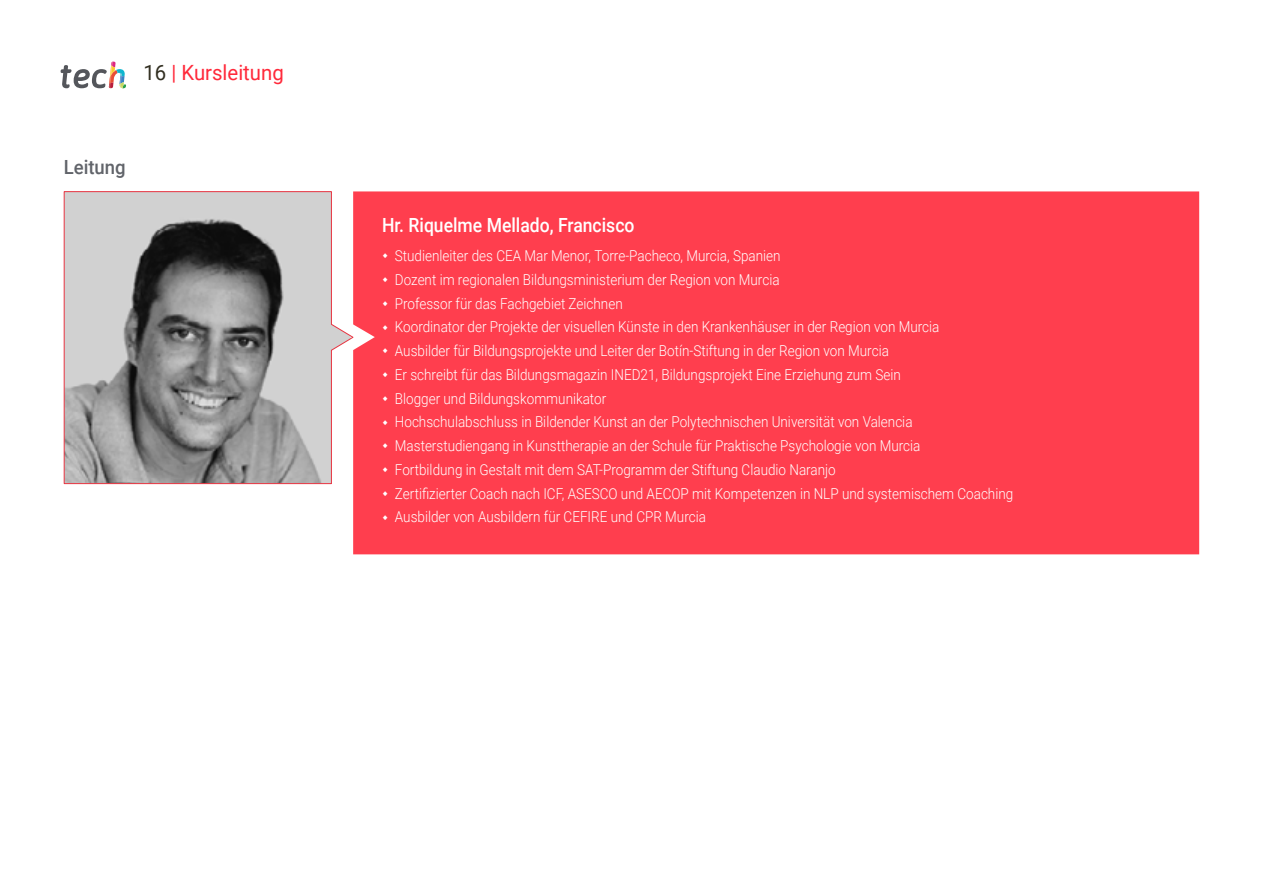
<style>
.page{position:relative;width:1263px;height:893px;background:#fff}
.page>*{position:absolute;margin:0;border:0;box-sizing:border-box;transform-origin:0 0}
.t1{font:21px "Roboto";color:#ff293a}
.t2{font:500 19.5px "Roboto";color:#fff;scale:.9 1}
.t3{font:500 19.5px "Roboto";color:#61646a;scale:.95 1}
.t4{font:300 15px/23.7px "Roboto";color:#fff;scale:.9 1}
.s1{color:#312e20}
</style>
<div class="page">
<svg style="left:61px;top:62px;width:65px;height:27px"></svg>
<div style="left:353px;top:191px;width:846px;height:363px;background:#ff3e4e"></div>
<svg style="left:64px;top:191px;width:290px;height:293px;background:#a5a2a3"></svg>
<svg style="left:383px;top:253px;width:4px;height:5px"></svg>
<svg style="left:383px;top:277px;width:4px;height:5px"></svg>
<svg style="left:383px;top:301px;width:4px;height:5px"></svg>
<svg style="left:383px;top:325px;width:4px;height:5px"></svg>
<svg style="left:383px;top:348px;width:4px;height:5px"></svg>
<svg style="left:383px;top:372px;width:4px;height:5px"></svg>
<svg style="left:383px;top:396px;width:4px;height:5px"></svg>
<svg style="left:383px;top:420px;width:4px;height:5px"></svg>
<svg style="left:383px;top:443px;width:4px;height:5px"></svg>
<svg style="left:383px;top:467px;width:4px;height:5px"></svg>
<svg style="left:383px;top:491px;width:4px;height:5px"></svg>
<svg style="left:383px;top:515px;width:4px;height:5px"></svg>
<h1 class="t1" style="left:144px;top:57px;width:142px"><span class="s1">16</span> | Kursleitung</h1>
<h2 class="t3" style="left:64px;top:154px;width:67px">Leitung</h2>
<h2 class="t2" style="left:382px;top:212px;width:282px">Hr. Riquelme Mellado, Francisco</h2>
<p class="t4" style="left:395px;top:243px;width:689px">Studienleiter des CEA Mar Menor, Torre-Pacheco, Murcia, Spanien<br>Dozent im regionalen Bildungsministerium der Region von Murcia<br>Professor für das Fachgebiet Zeichnen<br>Koordinator der Projekte der visuellen Künste in den Krankenhäuser in der Region von Murcia<br>Ausbilder für Bildungsprojekte und Leiter der Botín-Stiftung in der Region von Murcia<br>Er schreibt für das Bildungsmagazin INED21, Bildungsprojekt Eine Erziehung zum Sein<br>Blogger und Bildungskommunikator<br>Hochschulabschluss in Bildender Kunst an der Polytechnischen Universität von Valencia Masterstudiengang in Kunsttherapie an der Schule für Praktische Psychologie von Murcia<br>Fortbildung in Gestalt mit dem SAT-Programm der Stiftung Claudio Naranjo<br>Zertifizierter Coach nach ICF, ASESCO und AECOP mit Kompetenzen in NLP und systemischem Coaching Ausbilder von Ausbildern für CEFIRE und CPR Murcia</p>
</div>
